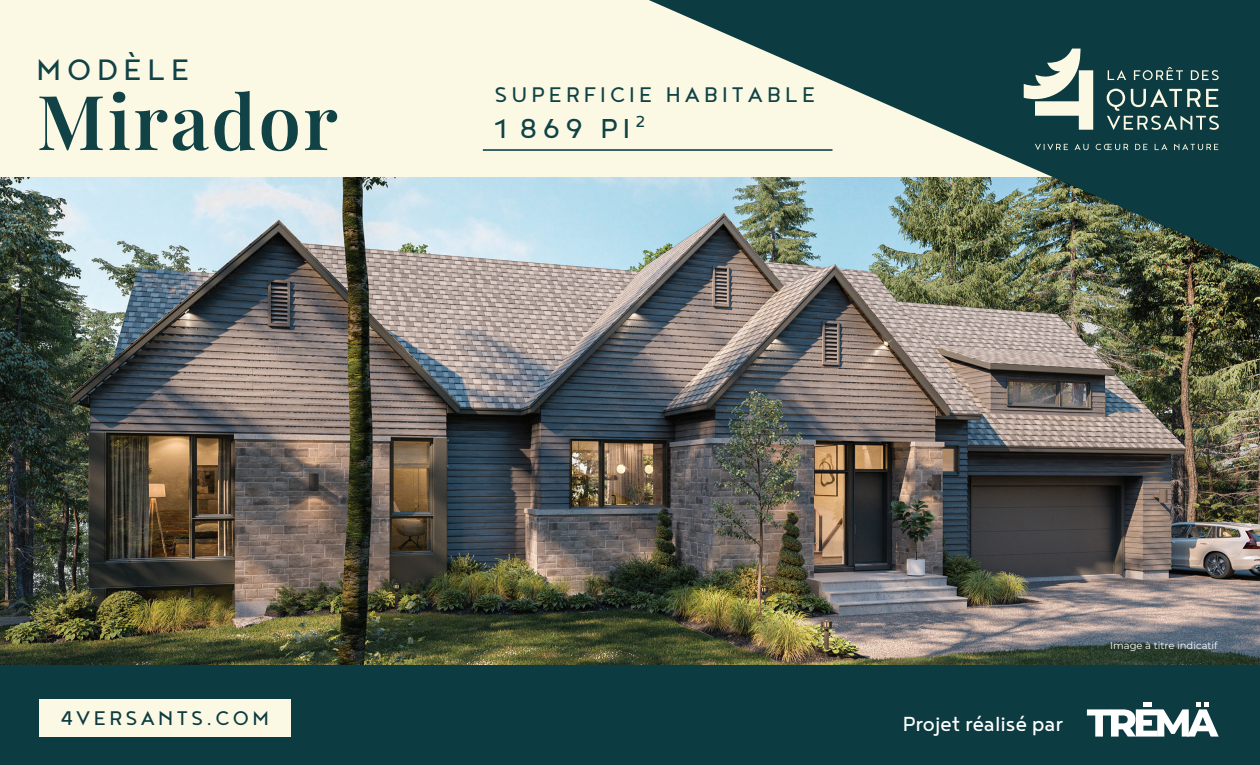
<style>
.page{position:relative;width:1260px;height:765px;background:#fff}
.page>*{position:absolute;margin:0;border:0;box-sizing:border-box;transform-origin:0 0}
.t1{font:75.75px "Playfair Display";letter-spacing:.03em;color:#104246}
.t2{font:36.12px "Noyh Geometric";letter-spacing:.16em;color:#104246}
.t3{font:33.5px "Noyh Geometric";color:#104246}
.t4{font:25.88px "Noyh Geometric";letter-spacing:.16em;color:#104246}
.t5{font:24.88px "Noyh Geometric";color:#fff}
.t6{font:24.12px "Noyh Geometric";letter-spacing:.14em;color:#0c3b41}
.t7{font:10px "Montserrat";color:#fff}
</style>
<div class="page">
<div style="left:0;top:655px;width:1260px;height:110px;background:#0c3b41"></div>
<div style="left:0;top:0;width:1260px;height:192px;background:#fbf9e4"></div>
<img style="left:0;top:177px;width:1260px;height:488px">
<hr style="left:483px;top:149px;width:350px;height:2px;background:#104246">
<div style="left:39px;top:699px;width:251px;height:38px;background:#fbf9e4"></div>
<svg style="left:649px;top:0;width:611px;height:268px"></svg>
<svg style="left:1107px;top:89px;width:112px;height:41px"></svg>
<svg style="left:1191px;top:70px;width:28px;height:10px"></svg>
<svg style="left:1134px;top:67px;width:49px;height:13px"></svg>
<svg style="left:1108px;top:70px;width:18px;height:10px"></svg>
<svg style="left:1035px;top:144px;width:33px;height:6px"></svg>
<svg style="left:1075px;top:144px;width:14px;height:6px"></svg>
<svg style="left:1096px;top:144px;width:32px;height:6px"></svg>
<svg style="left:1135px;top:144px;width:12px;height:6px"></svg>
<svg style="left:1155px;top:144px;width:12px;height:6px"></svg>
<svg style="left:1174px;top:144px;width:44px;height:6px"></svg>
<svg style="left:1024px;top:49px;width:69px;height:81px"></svg>
<svg style="left:1087px;top:703px;width:132px;height:34px"></svg>
<h2 class="t2" style="left:37px;top:50px;width:154px">MODÈLE</h2>
<h1 class="t1" style="left:37px;top:62px;width:303px">Mirador</h1>
<h3 class="t4" style="left:495px;top:80px;width:322px">SUPERFICIE HABITABLE</h3>
<h3 class="t3" style="left:495px;top:110px;width:152px">1 869 PI <sup>2</sup></h3>
<h3 class="t6" style="left:60px;top:704px;width:210px">4VERSANTS.COM</h3>
<h3 class="t5" style="left:903px;top:711px;width:162px">Projet réalisé par</h3>
<p class="t7" style="left:1110px;top:638px;width:109px">Image à titre indicatif</p>
</div>
